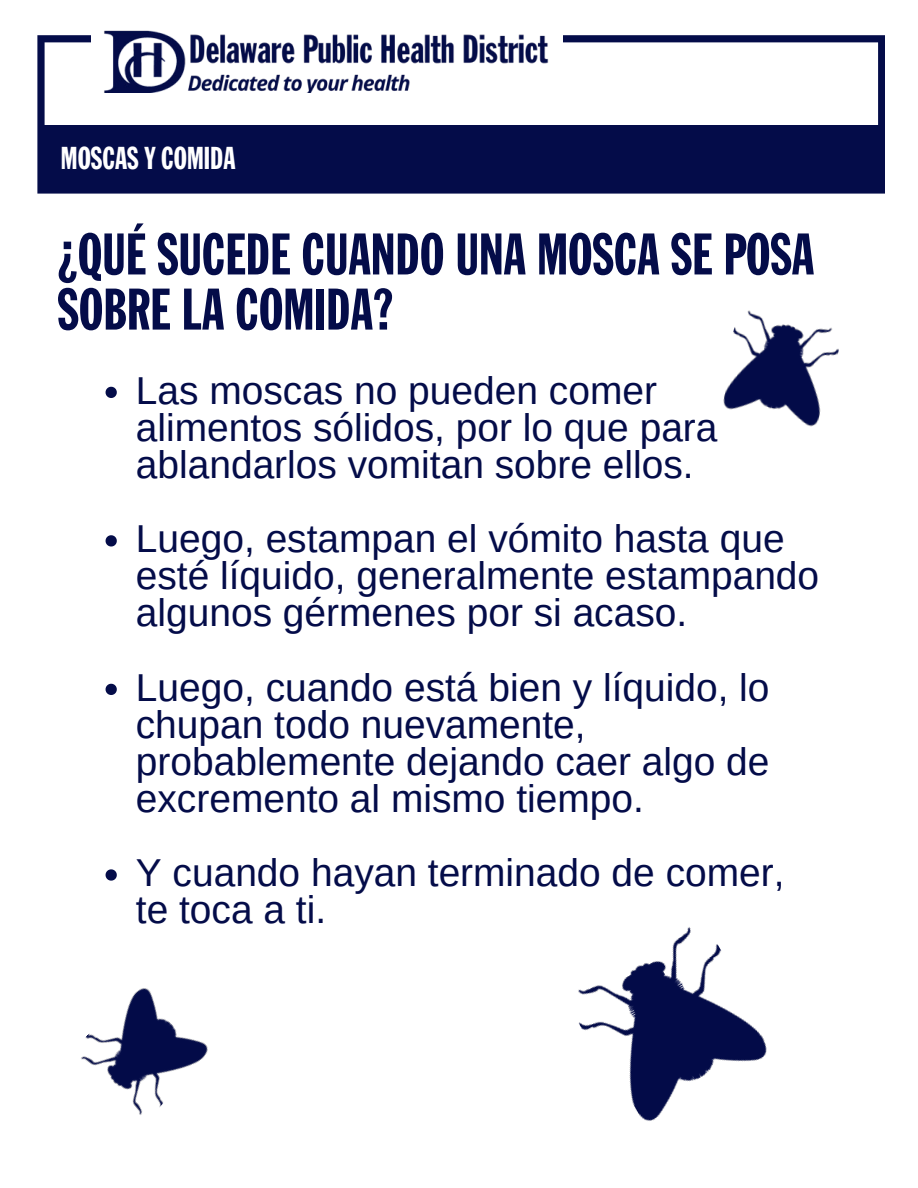
<style>
.page{position:relative;width:918px;height:1188px;background:#fff}
.page>*{position:absolute;margin:0;border:0;box-sizing:border-box;transform-origin:0 0}
.t1{font:57.6px/55.2px "Franklin Gothic Std Extra Cond";color:#040c49}
.t2{font:38.85px/37.2px "Arimo";color:#040c49}
.t3{font:31.2px "Franklin Gothic Std Extra Cond";color:#fff}
</style>
<div class="page">
<svg style="left:37px;top:35px;width:848px;height:159px"></svg>
<div style="left:91px;top:7px;width:471px;height:113px;background:#fff"></div>
<div style="left:42px;top:125px;width:840px;height:63px;background:#040c49"></div>
<img style="left:104px;top:30px;width:445px;height:63px">
<img style="left:723px;top:310px;width:116px;height:117px">
<svg style="left:106px;top:387px;width:11px;height:11px"></svg>
<svg style="left:106px;top:535px;width:11px;height:12px"></svg>
<svg style="left:106px;top:684px;width:11px;height:11px"></svg>
<svg style="left:106px;top:869px;width:11px;height:12px"></svg>
<img style="left:578px;top:927px;width:189px;height:194px">
<img style="left:81px;top:988px;width:127px;height:127px">
<p class="t3" style="left:61px;top:141px;width:176px">MOSCAS Y COMIDA</p>
<h1 class="t1" style="left:58px;top:229px;width:758px">¿QUÉ SUCEDE CUANDO UNA MOSCA SE POSA<br>SOBRE LA COMIDA?</h1>
<p class="t2" style="left:136px;top:372px;width:583px">Las moscas no pueden comer alimentos sólidos, por lo que para ablandarlos vomitan sobre ellos.</p>
<p class="t2" style="left:136px;top:520px;width:685px">Luego, estampan el vómito hasta que esté líquido, generalmente estampando algunos gérmenes por si acaso.</p>
<p class="t2" style="left:136px;top:669px;width:635px">Luego, cuando está bien y líquido, lo chupan todo nuevamente, probablemente dejando caer algo de excremento al mismo tiempo.</p>
<p class="t2" style="left:136px;top:855px;width:650px">Y cuando hayan terminado de comer, te toca a ti.</p>
</div>
